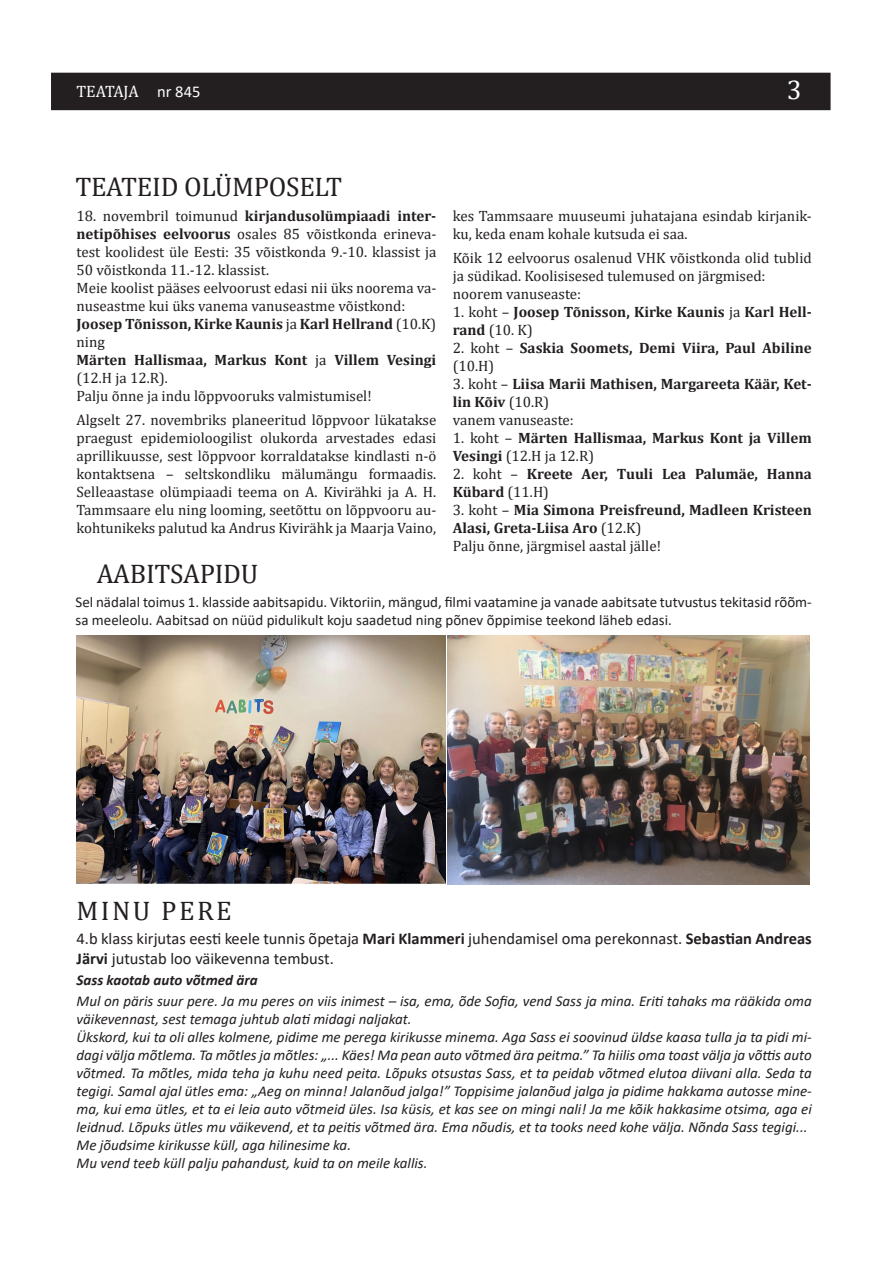
<style>
.page{position:relative;width:893px;height:1263px;background:#fff}
.page>*{position:absolute;margin:0;border:0;box-sizing:border-box;transform-origin:0 0}
.t1{font:27px "Cambria";letter-spacing:-.01em;color:#231f20}
.t2{font:27px "Cambria";letter-spacing:.09em;color:#231f20}
.t3{font:27px "Cambria";color:#fff}
.t4{font:16.5px/19.8px "Calibri";color:#231f20}
.t5{font:16.5px "Cambria";letter-spacing:-.015em;color:#fff}
.t6{font:15px/18px "Cambria";color:#231f20}
.t7{font:italic 15px/18px "Calibri";color:#231f20}
.t8{font:700 15px/18px "Cambria";color:#231f20}
.Paragraph_Style_esim{font:15px/18px "Calibri";color:#231f20}
.t9{font:italic 700 15px "Calibri";color:#231f20}
.s1{font-family:"Calibri"}
.s2{font-weight:700}
.s3{font-weight:400}
</style>
<div class="page">
<div style="left:51px;top:73px;width:780px;height:37px;background:#231f20"></div>
<img style="left:77px;top:635px;width:368px;height:249px">
<img style="left:447px;top:635px;width:363px;height:249px">
<p class="t5" style="left:77px;top:82px;width:125px">TEATAJA <span class="s1">nr 845</span></p>
<p class="t3" style="left:787px;top:74px;width:16px">3</p>
<p class="t1" style="left:75px;top:171px;width:268px">TEATEID OLÜMPOSELT</p>
<p class="t6" style="left:77px;top:207px;width:361px;text-align:justify">18. novembril toimunud <span class="s2">kirjandusolümpiaadi inter&shy;netipõhises eelvoorus</span> osales 85 võistkonda erineva&shy;test koolidest üle Eesti: 35 võistkonda 9.-10. klassist ja 50 võistkonda 11.-12. klassist.</p>
<p class="t6" style="left:77px;top:279px;width:361px">Meie koolist pääses eelvoorust edasi nii üks noorema va&shy;nuseastme kui üks vanema vanuseastme võistkond:</p>
<p class="t8" style="left:77px;top:314px;width:361px">Joosep Tõnisson, Kirke Kaunis <span class="s3">ja</span> Karl Hellrand <span class="s3">(10.K) ning</span></p>
<p class="t8" style="left:77px;top:350px;width:361px">Märten Hallismaa, Markus Kont <span class="s3">ja</span> Villem Vesingi <span class="s3">(12.H ja 12.R).</span></p>
<p class="t6" style="left:77px;top:387px;width:297px">Palju õnne ja indu lõppvooruks valmistumisel!</p>
<p class="t6" style="left:77px;top:411px;width:361px;text-align:justify">Algselt 27. novembriks planeeritud lõppvoor lükatakse praegust epidemioloogilist olukorda arvestades edasi aprillikuusse, sest lõppvoor korraldatakse kindlasti n-ö kontaktsena – seltskondliku mälumängu formaadis.<br>Selleaastase olümpiaadi teema on A. Kivirähki ja A. H.<br>Tammsaare elu ning looming, seetõttu on lõppvooru au&shy;kohtunikeks palutud ka Andrus Kivirähk ja Maarja Vaino,</p>
<p class="t1" style="left:97px;top:558px;width:163px">AABITSAPIDU</p>
<p class="t6" style="left:453px;top:207px;width:360px">kes Tammsaare muuseumi juhatajana esindab kirjanik&shy;ku, keda enam kohale kutsuda ei saa.</p>
<p class="t6" style="left:453px;top:249px;width:360px">Kõik 12 eelvoorus osalenud VHK võistkonda olid tublid ja südikad. Koolisisesed tulemused on järgmised:</p>
<p class="t6" style="left:453px;top:285px;width:130px">noorem vanuseaste:</p>
<p class="t8" style="left:453px;top:302px;width:360px"><span class="s3">1. koht –</span> Joosep Tõnisson, Kirke Kaunis <span class="s3">ja</span> Karl Hell&shy;rand <span class="s3">(10. K)</span></p>
<p class="t8" style="left:453px;top:338px;width:360px"><span class="s3">2. koht –</span> Saskia Soomets, Demi Viira, Paul Abiline <span class="s3">(10.H)</span></p>
<p class="t8" style="left:453px;top:374px;width:360px"><span class="s3">3. koht –</span> Liisa Marii Mathisen, Margareeta Käär, Ket&shy;lin Kõiv <span class="s3">(10.R)</span></p>
<p class="t6" style="left:453px;top:411px;width:123px">vanem vanuseaste:</p>
<p class="t8" style="left:453px;top:428px;width:360px"><span class="s3">1. koht –</span> Märten Hallismaa, Markus Kont ja Villem<br>Vesingi <span class="s3">(12.H ja 12.R)</span></p>
<p class="t8" style="left:453px;top:464px;width:360px"><span class="s3">2. koht –</span> Kreete Aer, Tuuli Lea Palumäe, Hanna<br>Kübard <span class="s3">(11.H)</span></p>
<p class="t8" style="left:453px;top:500px;width:360px"><span class="s3">3. koht –</span> Mia Simona Preisfreund, Madleen Kristeen<br>Alasi, Greta-Liisa Aro <span class="s3">(12.K)</span></p>
<p class="t6" style="left:453px;top:537px;width:210px">Palju õnne, järgmisel aastal jälle!</p>
<p class="Paragraph_Style_esim" style="left:75px;top:592px;width:738px">Sel nädalal toimus 1. klasside aabitsapidu. Viktoriin, mängud, filmi vaatamine ja vanade aabitsate tutvustus tekitasid rõõm&shy;sa meeleolu. Aabitsad on nüüd pidulikult koju saadetud ning põnev õppimise teekond läheb edasi.</p>
<p class="t2" style="left:77px;top:895px;width:157px">MINU PERE</p>
<p class="t4" style="left:77px;top:929px;width:737px">4.b klass kirjutas eesti keele tunnis õpetaja <span class="s2">Mari Klammeri</span> juhendamisel oma perekonnast. <span class="s2">Sebastian Andreas<br>Järvi</span> jutustab loo väikevenna tembust.</p>
<p class="t9" style="left:77px;top:970px;width:183px">Sass kaotab auto võtmed ära</p>
<p class="t7" style="left:77px;top:991px;width:737px">Mul on päris suur pere. Ja mu peres on viis inimest – isa, ema, õde Sofia, vend Sass ja mina. Eriti tahaks ma rääkida oma väikevennast, sest temaga juhtub alati midagi naljakat.</p>
<p class="t7" style="left:77px;top:1027px;width:737px;text-align:justify">Ükskord, kui ta oli alles kolmene, pidime me perega kirikusse minema. Aga Sass ei soovinud üldse kaasa tulla ja ta pidi mi&shy;dagi välja mõtlema. Ta mõtles ja mõtles: „... Käes! Ma pean auto võtmed ära peitma.” Ta hiilis oma toast välja ja võttis auto võtmed. Ta mõtles, mida teha ja kuhu need peita. Lõpuks otsustas Sass, et ta peidab võtmed elutoa diivani alla. Seda ta tegigi. Samal ajal ütles ema: „Aeg on minna! Jalanõud jalga!” Toppisime jalanõud jalga ja pidime hakkama autosse mine&shy;ma, kui ema ütles, et ta ei leia auto võtmeid üles. Isa küsis, et kas see on mingi nali! Ja me kõik hakkasime otsima, aga ei leidnud. Lõpuks ütles mu väikevend, et ta peitis võtmed ära. Ema nõudis, et ta tooks need kohe välja. Nõnda Sass tegigi...</p>
<p class="t7" style="left:77px;top:1135px;width:276px">Me jõudsime kirikusse küll, aga hilinesime ka.</p>
<p class="t7" style="left:77px;top:1153px;width:352px">Mu vend teeb küll palju pahandust, kuid ta on meile kallis.</p>
</div>
